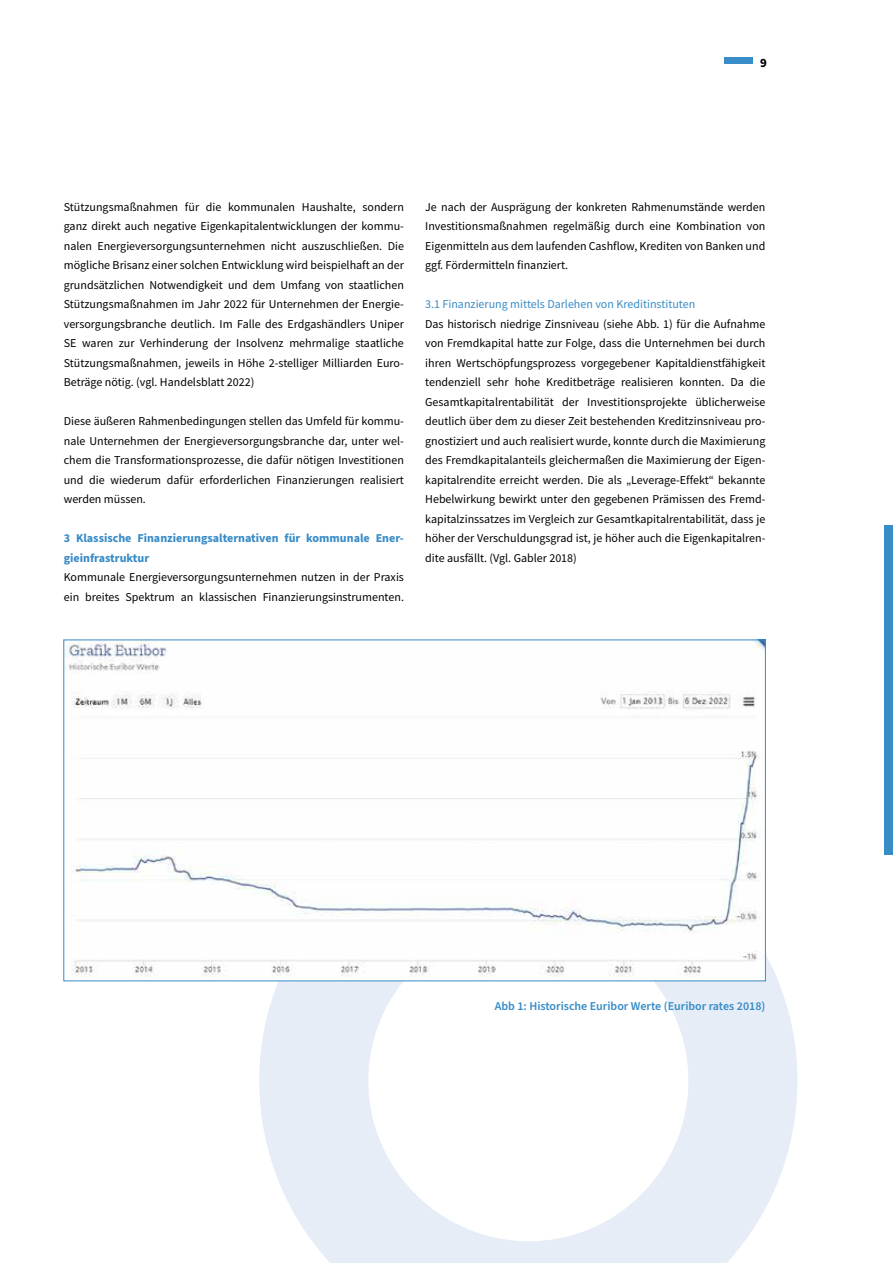
<style>
.page{position:relative;width:893px;height:1263px;background:#fff}
.page>*{position:absolute;margin:0;border:0;box-sizing:border-box;transform-origin:0 0}
.t1{font:700 12.75px "Source Sans Pro";color:#000}
.t2{font:12px/19.5px "Source Sans Pro";color:#000;text-align:justify}
.t3{font:700 12px/19.5px "Source Sans Pro";color:#388cc7}
.t4{font:12px "Source Sans Pro";color:#388cc7}
.t5{font:600 12px "Source Sans Pro";color:#388cc7}
</style>
<div class="page">
<div style="left:724px;top:57px;width:29px;height:6px;background:#388cc7"></div>
<div style="left:884px;top:525px;width:9px;height:329px;background:#388cc7"></div>
<svg style="left:259px;top:956px;width:538px;height:307px"></svg>
<img style="left:66px;top:642px;width:698px;height:337px">
<p class="t1" style="left:760px;top:54px;width:8px">9</p>
<p class="t2" style="left:64px;top:197px;width:342px">Stützungsmaßnahmen für die kommunalen Haushalte, sondern ganz direkt auch negative Eigenkapitalentwicklungen der kommu&shy;nalen Energieversorgungsunternehmen nicht auszuschließen. Die mögliche Brisanz einer solchen Entwicklung wird beispielhaft an der grundsätzlichen Notwendigkeit und dem Umfang von staatlichen Stützungsmaßnahmen im Jahr 2022 für Unternehmen der Energie&shy;versorgungsbranche deutlich. Im Falle des Erdgashändlers Uniper SE waren zur Verhinderung der Insolvenz mehrmalige staatliche Stützungsmaßnahmen, jeweils in Höhe 2-stelliger Milliarden Euro-Beträge nötig. (vgl. Handelsblatt 2022)</p>
<p class="t2" style="left:64px;top:412px;width:342px">Diese äußeren Rahmenbedingungen stellen das Umfeld für kommu&shy;nale Unternehmen der Energieversorgungsbranche dar, unter wel&shy;chem die Transformationsprozesse, die dafür nötigen Investitionen und die wiederum dafür erforderlichen Finanzierungen realisiert werden müssen.</p>
<p class="t3" style="left:64px;top:529px;width:342px">3 Klassische Finanzierungsalternativen für kommunale Ener&shy;gieinfrastruktur</p>
<p class="t2" style="left:64px;top:568px;width:342px">Kommunale Energieversorgungsunternehmen nutzen in der Praxis ein breites Spektrum an klassischen Finanzierungsinstrumenten.</p>
<p class="t2" style="left:425px;top:197px;width:342px">Je nach der Ausprägung der konkreten Rahmenumstände werden Investitionsmaßnahmen regelmäßig durch eine Kombination von Eigenmitteln aus dem laufenden Cashflow, Krediten von Banken und ggf. Fördermitteln finanziert.</p>
<p class="t4" style="left:425px;top:297px;width:272px">3.1 Finanzierung mittels Darlehen von Kreditinstituten</p>
<p class="t2" style="left:425px;top:314px;width:342px">Das historisch niedrige Zinsniveau (siehe Abb. 1) für die Aufnahme von Fremdkapital hatte zur Folge, dass die Unternehmen bei durch ihren Wertschöpfungsprozess vorgegebener Kapitaldienstfähigkeit tendenziell sehr hohe Kreditbeträge realisieren konnten. Da die Gesamtkapitalrentabilität der Investitionsprojekte üblicherweise deutlich über dem zu dieser Zeit bestehenden Kreditzinsniveau pro&shy;gnostiziert und auch realisiert wurde, konnte durch die Maximierung des Fremdkapitalanteils gleichermaßen die Maximierung der Eigen&shy;kapitalrendite erreicht werden. Die als „Leverage-Effekt“ bekannte Hebelwirkung bewirkt unter den gegebenen Prämissen des Fremd&shy;kapitalzinssatzes im Vergleich zur Gesamtkapitalrentabilität, dass je höher der Verschuldungsgrad ist, je höher auch die Eigenkapitalren&shy;dite ausfällt. (Vgl. Gabler 2018)</p>
<p class="t5" style="left:495px;top:998px;width:272px">Abb 1: Historische Euribor Werte (Euribor rates 2018)</p>
</div>
